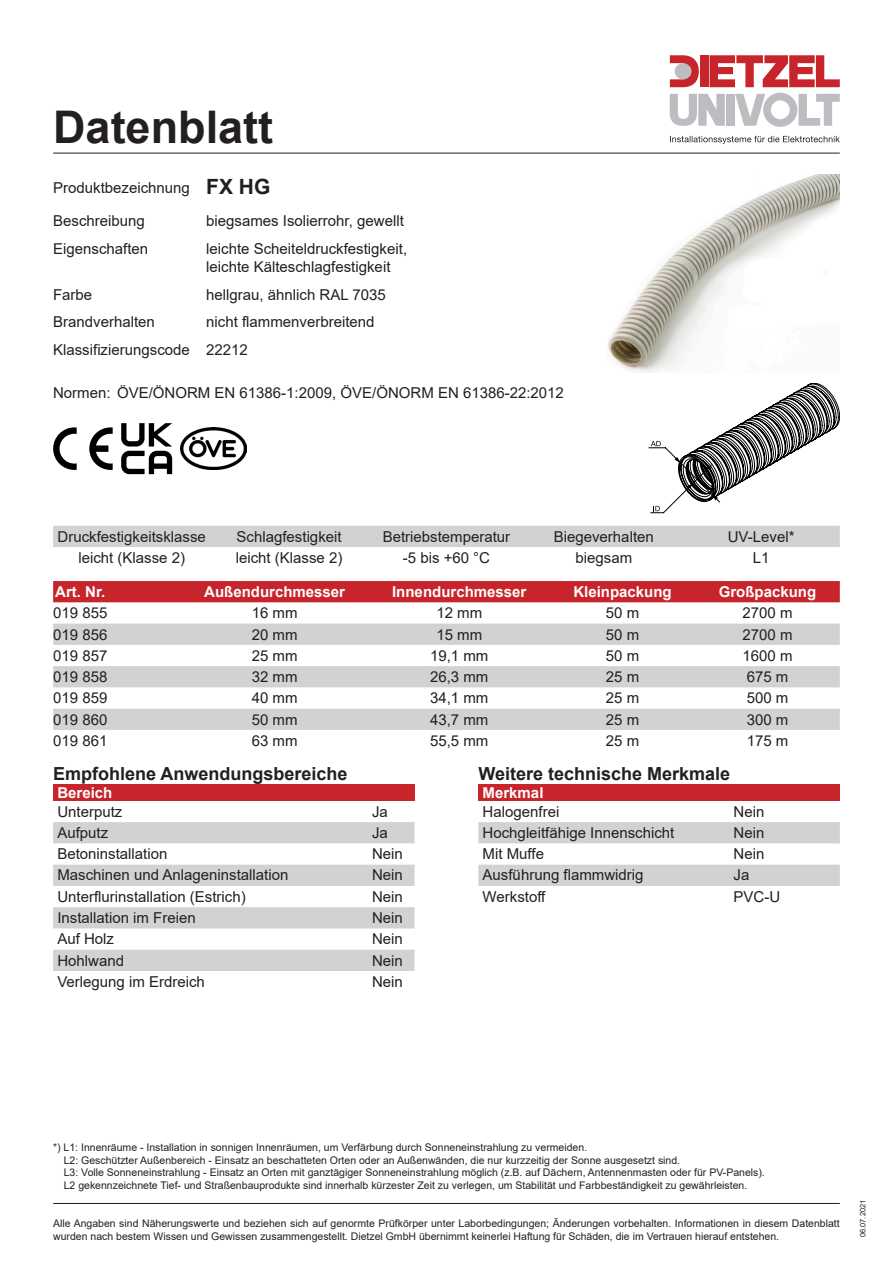
<style>
.page{position:relative;width:893px;height:1263px;background:#fff}
.page>*{position:absolute;margin:0;border:0;box-sizing:border-box;transform-origin:0 0}
.Standard_Absatz{font:700 45px "Arial";color:#231f20}
.Standard_Absatz-2{font:700 21px "Arial";color:#231f20}
.Standard_Absatz-3{font:700 18px "Arial";color:#231f20}
.Standard_Absatz-4{font:15px/18px "Arial";color:#231f20}
.Standard_Absatz-5{font:700 15px "Arial";color:#fff}
.Standard_Absatz-6{font:10.5px/12.6px "Arial";color:#231f20}
.Standard_Absatz-7{font:7.5px "Arial";color:#231f20}
</style>
<div class="page">
<hr style="left:53px;top:153px;width:787px;height:1px;background:#231f20">
<div style="left:700px;top:55px;width:8px;height:32px;background:#c8242b"></div>
<div style="left:726px;top:94px;width:8px;height:32px;background:#bcbdc0"></div>
<svg style="left:670px;top:94px;width:55px;height:32px"></svg>
<svg style="left:670px;top:55px;width:29px;height:32px"></svg>
<div style="left:675px;top:63px;width:16px;height:16px;background:#bcbdc0;border-radius:50%"></div>
<svg style="left:710px;top:55px;width:130px;height:32px"></svg>
<svg style="left:735px;top:93px;width:105px;height:34px"></svg>
<svg style="left:670px;top:136px;width:170px;height:8px"></svg>
<hr style="left:53px;top:1203px;width:787px;height:1px;background:#231f20">
<div style="left:53px;top:581px;width:787px;height:21px;background:#c8242b"></div>
<svg style="left:53px;top:624px;width:787px;height:106px;fill:#d1d2d4"></svg>
<div style="left:53px;top:526px;width:787px;height:21px;background:#d1d2d4"></div>
<div style="left:53px;top:784px;width:362px;height:17px;background:#c8242b"></div>
<svg style="left:53px;top:822px;width:362px;height:149px;fill:#d1d2d4"></svg>
<div style="left:478px;top:784px;width:362px;height:17px;background:#c8242b"></div>
<svg style="left:478px;top:822px;width:362px;height:64px"></svg>
<svg style="left:89px;top:427px;width:24px;height:43px"></svg>
<svg style="left:53px;top:427px;width:24px;height:43px"></svg>
<svg style="left:121px;top:423px;width:51px;height:51px"></svg>
<img style="left:181px;top:427px;width:65px;height:43px">
<img style="left:608px;top:175px;width:232px;height:197px">
<svg style="left:648px;top:383px;width:192px;height:130px"></svg>
<p class="Standard_Absatz" style="left:53px;top:95px;width:222px">Datenblatt</p>
<p class="Standard_Absatz-2" style="left:206px;top:172px;width:66px">FX HG</p>
<p class="Standard_Absatz-4" style="left:53px;top:179px;width:138px">Produktbezeichnung</p>
<p class="Standard_Absatz-4" style="left:53px;top:212px;width:93px">Beschreibung</p>
<p class="Standard_Absatz-4" style="left:206px;top:212px;width:199px">biegsames Isolierrohr, gewellt</p>
<p class="Standard_Absatz-4" style="left:53px;top:239px;width:97px">Eigenschaften</p>
<p class="Standard_Absatz-4" style="left:206px;top:239px;width:202px">leichte Scheiteldruckfestigkeit, leichte Kälteschlagfestigkeit</p>
<p class="Standard_Absatz-4" style="left:53px;top:285px;width:41px">Farbe</p>
<p class="Standard_Absatz-4" style="left:206px;top:285px;width:181px">hellgrau, ähnlich RAL 7035</p>
<p class="Standard_Absatz-4" style="left:53px;top:313px;width:103px">Brandverhalten</p>
<p class="Standard_Absatz-4" style="left:206px;top:313px;width:170px">nicht flammenverbreitend</p>
<p class="Standard_Absatz-4" style="left:53px;top:341px;width:138px">Klassifizierungscode</p>
<p class="Standard_Absatz-4" style="left:206px;top:341px;width:43px">22212</p>
<p class="Standard_Absatz-4" style="left:53px;top:384px;width:512px">Normen: ÖVE/ÖNORM EN 61386-1:2009, ÖVE/ÖNORM EN 61386-22:2012</p>
<p class="Standard_Absatz-4" style="left:58px;top:527px;width:150px">Druckfestigkeitsklasse</p>
<p class="Standard_Absatz-4" style="left:237px;top:527px;width:107px">Schlagfestigkeit</p>
<p class="Standard_Absatz-4" style="left:383px;top:527px;width:129px">Betriebstemperatur</p>
<p class="Standard_Absatz-4" style="left:554px;top:527px;width:102px">Biegeverhalten</p>
<p class="Standard_Absatz-4" style="left:728px;top:527px;width:68px">UV-Level*</p>
<p class="Standard_Absatz-4" style="left:78px;top:549px;width:108px">leicht (Klasse 2)</p>
<p class="Standard_Absatz-4" style="left:236px;top:549px;width:108px">leicht (Klasse 2)</p>
<p class="Standard_Absatz-4" style="left:403px;top:549px;width:89px">-5 bis +60 °C</p>
<p class="Standard_Absatz-4" style="left:575px;top:549px;width:58px">biegsam</p>
<p class="Standard_Absatz-4" style="left:753px;top:549px;width:18px">L1</p>
<p class="Standard_Absatz-5" style="left:55px;top:581px;width:52px">Art. Nr.</p>
<p class="Standard_Absatz-5" style="left:204px;top:581px;width:142px">Außendurchmesser</p>
<p class="Standard_Absatz-5" style="left:392px;top:581px;width:136px">Innendurchmesser</p>
<p class="Standard_Absatz-5" style="left:573px;top:581px;width:100px">Kleinpackung</p>
<p class="Standard_Absatz-5" style="left:719px;top:581px;width:99px">Großpackung</p>
<p class="Standard_Absatz-4" style="left:53px;top:604px;width:56px">019 855</p>
<p class="Standard_Absatz-4" style="left:252px;top:604px;width:47px">16 mm</p>
<p class="Standard_Absatz-4" style="left:436px;top:604px;width:47px">12 mm</p>
<p class="Standard_Absatz-4" style="left:606px;top:604px;width:35px">50 m</p>
<p class="Standard_Absatz-4" style="left:742px;top:604px;width:52px">2700 m</p>
<p class="Standard_Absatz-4" style="left:53px;top:625px;width:56px">019 856</p>
<p class="Standard_Absatz-4" style="left:252px;top:625px;width:47px">20 mm</p>
<p class="Standard_Absatz-4" style="left:436px;top:625px;width:47px">15 mm</p>
<p class="Standard_Absatz-4" style="left:606px;top:625px;width:35px">50 m</p>
<p class="Standard_Absatz-4" style="left:742px;top:625px;width:52px">2700 m</p>
<p class="Standard_Absatz-4" style="left:53px;top:646px;width:56px">019 857</p>
<p class="Standard_Absatz-4" style="left:252px;top:646px;width:47px">25 mm</p>
<p class="Standard_Absatz-4" style="left:430px;top:646px;width:60px">19,1 mm</p>
<p class="Standard_Absatz-4" style="left:606px;top:646px;width:35px">50 m</p>
<p class="Standard_Absatz-4" style="left:742px;top:646px;width:52px">1600 m</p>
<p class="Standard_Absatz-4" style="left:53px;top:668px;width:56px">019 858</p>
<p class="Standard_Absatz-4" style="left:252px;top:668px;width:47px">32 mm</p>
<p class="Standard_Absatz-4" style="left:430px;top:668px;width:60px">26,3 mm</p>
<p class="Standard_Absatz-4" style="left:606px;top:668px;width:35px">25 m</p>
<p class="Standard_Absatz-4" style="left:747px;top:668px;width:43px">675 m</p>
<p class="Standard_Absatz-4" style="left:53px;top:689px;width:56px">019 859</p>
<p class="Standard_Absatz-4" style="left:252px;top:689px;width:47px">40 mm</p>
<p class="Standard_Absatz-4" style="left:430px;top:689px;width:60px">34,1 mm</p>
<p class="Standard_Absatz-4" style="left:606px;top:689px;width:35px">25 m</p>
<p class="Standard_Absatz-4" style="left:747px;top:689px;width:43px">500 m</p>
<p class="Standard_Absatz-4" style="left:53px;top:710px;width:56px">019 860</p>
<p class="Standard_Absatz-4" style="left:252px;top:710px;width:47px">50 mm</p>
<p class="Standard_Absatz-4" style="left:430px;top:710px;width:60px">43,7 mm</p>
<p class="Standard_Absatz-4" style="left:606px;top:710px;width:35px">25 m</p>
<p class="Standard_Absatz-4" style="left:747px;top:710px;width:43px">300 m</p>
<p class="Standard_Absatz-4" style="left:53px;top:731px;width:56px">019 861</p>
<p class="Standard_Absatz-4" style="left:252px;top:731px;width:47px">63 mm</p>
<p class="Standard_Absatz-4" style="left:430px;top:731px;width:60px">55,5 mm</p>
<p class="Standard_Absatz-4" style="left:606px;top:731px;width:35px">25 m</p>
<p class="Standard_Absatz-4" style="left:747px;top:731px;width:43px">175 m</p>
<p class="Standard_Absatz-3" style="left:53px;top:761px;width:296px">Empfohlene Anwendungsbereiche</p>
<p class="Standard_Absatz-5" style="left:57px;top:782px;width:57px">Bereich</p>
<p class="Standard_Absatz-4" style="left:57px;top:802px;width:67px">Unterputz</p>
<p class="Standard_Absatz-4" style="left:372px;top:802px;width:17px">Ja</p>
<p class="Standard_Absatz-4" style="left:57px;top:823px;width:52px">Aufputz</p>
<p class="Standard_Absatz-4" style="left:372px;top:823px;width:17px">Ja</p>
<p class="Standard_Absatz-4" style="left:57px;top:845px;width:112px">Betoninstallation</p>
<p class="Standard_Absatz-4" style="left:372px;top:845px;width:32px">Nein</p>
<p class="Standard_Absatz-4" style="left:57px;top:866px;width:232px">Maschinen und Anlageninstallation</p>
<p class="Standard_Absatz-4" style="left:372px;top:866px;width:32px">Nein</p>
<p class="Standard_Absatz-4" style="left:57px;top:887px;width:190px">Unterflurinstallation (Estrich)</p>
<p class="Standard_Absatz-4" style="left:372px;top:887px;width:32px">Nein</p>
<p class="Standard_Absatz-4" style="left:57px;top:909px;width:140px">Installation im Freien</p>
<p class="Standard_Absatz-4" style="left:372px;top:909px;width:32px">Nein</p>
<p class="Standard_Absatz-4" style="left:57px;top:930px;width:58px">Auf Holz</p>
<p class="Standard_Absatz-4" style="left:372px;top:930px;width:32px">Nein</p>
<p class="Standard_Absatz-4" style="left:57px;top:951px;width:68px">Hohlwand</p>
<p class="Standard_Absatz-4" style="left:372px;top:951px;width:32px">Nein</p>
<p class="Standard_Absatz-4" style="left:57px;top:972px;width:149px">Verlegung im Erdreich</p>
<p class="Standard_Absatz-4" style="left:372px;top:972px;width:32px">Nein</p>
<p class="Standard_Absatz-3" style="left:478px;top:761px;width:253px">Weitere technische Merkmale</p>
<p class="Standard_Absatz-5" style="left:483px;top:782px;width:62px">Merkmal</p>
<p class="Standard_Absatz-4" style="left:483px;top:802px;width:78px">Halogenfrei</p>
<p class="Standard_Absatz-4" style="left:733px;top:802px;width:32px">Nein</p>
<p class="Standard_Absatz-4" style="left:483px;top:823px;width:193px">Hochgleitfähige Innenschicht</p>
<p class="Standard_Absatz-4" style="left:733px;top:823px;width:32px">Nein</p>
<p class="Standard_Absatz-4" style="left:483px;top:845px;width:63px">Mit Muffe</p>
<p class="Standard_Absatz-4" style="left:733px;top:845px;width:32px">Nein</p>
<p class="Standard_Absatz-4" style="left:483px;top:866px;width:162px">Ausführung flammwidrig</p>
<p class="Standard_Absatz-4" style="left:733px;top:866px;width:17px">Ja</p>
<p class="Standard_Absatz-4" style="left:483px;top:887px;width:64px">Werkstoff</p>
<p class="Standard_Absatz-4" style="left:733px;top:887px;width:48px">PVC-U</p>
<p class="Standard_Absatz-6" style="left:64px;top:1141px;width:702px;text-indent:-11px">*) L1: Innenräume - Installation in sonnigen Innenräumen, um Verfärbung durch Sonneneinstrahlung zu vermeiden.<br>L2: Geschützter Außenbereich - Einsatz an beschatteten Orten oder an Außenwänden, die nur kurzzeitig der Sonne ausgesetzt sind.<br>L3: Volle Sonneneinstrahlung - Einsatz an Orten mit ganztägiger Sonneneinstrahlung möglich (z.B. auf Dächern, Antennenmasten oder für PV-Panels).<br>L2 gekennzeichnete Tief- und Straßenbauprodukte sind innerhalb kürzester Zeit zu verlegen, um Stabilität und Farbbeständigkeit zu gewährleisten.</p>
<p class="Standard_Absatz-6" style="left:53px;top:1217px;width:788px">Alle Angaben sind Näherungswerte und beziehen sich auf genormte Prüfkörper unter Laborbedingungen; Änderungen vorbehalten. Informationen in diesem Datenblatt wurden nach bestem Wissen und Gewissen zusammengestellt. Dietzel GmbH übernimmt keinerlei Haftung für Schäden, die im Vertrauen hierauf entstehen.</p>
<p class="Standard_Absatz-7" style="left:858px;top:1237px;width:39px;rotate:-90deg">06.07.2021</p>
</div>
